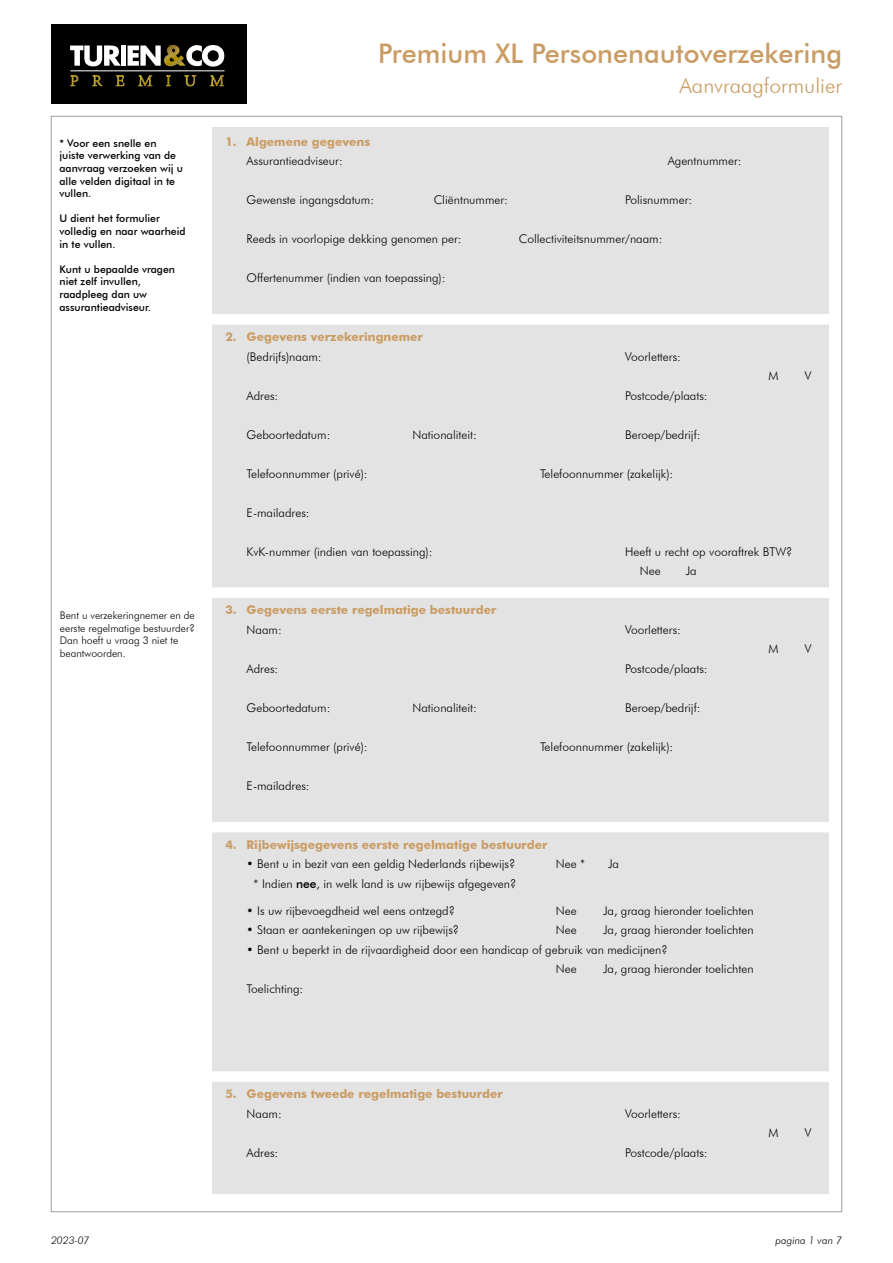
<style>
.page{position:relative;width:893px;height:1263px;background:#fff}
.page>*{position:absolute;margin:0;border:0;box-sizing:border-box;transform-origin:0 0}
.t1{font:500 27px "Futura BT";color:#ca9c64}
.t2{font:300 21px "Futura BT";color:#ca9c64}
.t3{font:300 12px/19.5px "Futura BT";color:#000}
.t4{font:700 12px "Futura BT";color:#ca9c64}
.t5{font:500 10.5px/12.6px "Futura BT";color:#000}
.t6{font:300 10.5px/12.6px "Futura BT";color:#000}
.t7{font:italic 300 10.5px "Futura BT";color:#000}
.s1{font-weight:500}
</style>
<div class="page">
<div style="left:51px;top:24px;width:195px;height:80px;background:#000"></div>
<hr style="left:70px;top:71px;width:155px;height:1px;background:#fff">
<svg style="left:70px;top:44px;width:154px;height:43px"></svg>
<div style="left:213px;top:127px;width:616px;height:1067px;background:#e3e3e3"></div>
<div style="left:208px;top:314px;width:630px;height:11px;background:#fff"></div>
<div style="left:208px;top:587px;width:630px;height:11px;background:#fff"></div>
<div style="left:208px;top:822px;width:630px;height:10px;background:#fff"></div>
<div style="left:208px;top:1071px;width:630px;height:11px;background:#fff"></div>
<p class="t5" style="left:60px;top:137px;width:125px">* Voor een snelle en juiste verwerking van de aanvraag verzoeken wij u alle velden digitaal in te vullen.</p>
<p class="t5" style="left:60px;top:212px;width:128px">U dient het formulier volledig en naar waarheid in te vullen.</p>
<p class="t5" style="left:60px;top:263px;width:117px">Kunt u bepaalde vragen niet zelf invullen, raadpleeg dan uw assurantieadviseur.</p>
<p class="t6" style="left:60px;top:609px;width:136px">Bent u verzekeringnemer en de eerste regelmatige bestuurder?<br>Dan hoeft u vraag 3 niet te beantwoorden.</p>
<h1 class="t1" style="left:378px;top:37px;width:465px">Premium XL Personenautoverzekering</h1>
<h2 class="t2" style="left:679px;top:73px;width:164px">Aanvraagformulier</h2>
<p class="t4" style="left:225px;top:134px;width:146px">1. Algemene gegevens</p>
<p class="t3" style="left:247px;top:151px;width:98px">Assurantieadviseur:</p>
<p class="t3" style="left:668px;top:151px;width:75px">Agentnummer:</p>
<p class="t3" style="left:247px;top:190px;width:129px">Gewenste ingangsdatum:</p>
<p class="t3" style="left:434px;top:190px;width:76px">Cliëntnummer:</p>
<p class="t3" style="left:625px;top:190px;width:69px">Polisnummer:</p>
<p class="t3" style="left:247px;top:229px;width:216px">Reeds in voorlopige dekking genomen per:</p>
<p class="t3" style="left:519px;top:229px;width:145px">Collectiviteitsnummer/naam:</p>
<p class="t3" style="left:247px;top:268px;width:200px">Offertenummer (indien van toepassing):</p>
<p class="t4" style="left:225px;top:329px;width:199px">2. Gegevens verzekeringnemer</p>
<p class="t3" style="left:247px;top:346px;width:77px">(Bedrijfs)naam:</p>
<p class="t3" style="left:625px;top:346px;width:57px">Voorletters:</p>
<p class="t3" style="left:768px;top:366px;width:12px">M</p>
<p class="t3" style="left:805px;top:366px;width:8px">V</p>
<p class="t3" style="left:247px;top:385px;width:33px">Adres:</p>
<p class="t3" style="left:625px;top:385px;width:84px">Postcode/plaats:</p>
<p class="t3" style="left:247px;top:424px;width:85px">Geboortedatum:</p>
<p class="t3" style="left:412px;top:424px;width:66px">Nationaliteit:</p>
<p class="t3" style="left:625px;top:424px;width:77px">Beroep/bedrijf:</p>
<p class="t3" style="left:247px;top:463px;width:123px">Telefoonnummer (privé):</p>
<p class="t3" style="left:540px;top:463px;width:135px">Telefoonnummer (zakelijk):</p>
<p class="t3" style="left:247px;top:502px;width:65px">E-mailadres:</p>
<p class="t3" style="left:247px;top:541px;width:188px">KvK-nummer (indien van toepassing):</p>
<p class="t3" style="left:640px;top:541px;width:154px;text-indent:-15px">Heeft u recht op vooraftrek BTW?<br>Nee</p>
<p class="t3" style="left:686px;top:561px;width:12px">Ja</p>
<p class="t4" style="left:225px;top:603px;width:273px">3. Gegevens eerste regelmatige bestuurder</p>
<p class="t3" style="left:247px;top:620px;width:37px">Naam:</p>
<p class="t3" style="left:625px;top:620px;width:57px">Voorletters:</p>
<p class="t3" style="left:247px;top:659px;width:33px">Adres:</p>
<p class="t3" style="left:625px;top:659px;width:84px">Postcode/plaats:</p>
<p class="t3" style="left:247px;top:698px;width:85px">Geboortedatum:</p>
<p class="t3" style="left:412px;top:698px;width:66px">Nationaliteit:</p>
<p class="t3" style="left:625px;top:698px;width:77px">Beroep/bedrijf:</p>
<p class="t3" style="left:247px;top:737px;width:123px">Telefoonnummer (privé):</p>
<p class="t3" style="left:540px;top:737px;width:135px">Telefoonnummer (zakelijk):</p>
<p class="t3" style="left:247px;top:776px;width:65px">E-mailadres:</p>
<p class="t3" style="left:768px;top:639px;width:12px">M</p>
<p class="t3" style="left:805px;top:639px;width:8px">V</p>
<p class="t4" style="left:225px;top:837px;width:324px">4. Rijbewijsgegevens eerste regelmatige bestuurder</p>
<p class="t3" style="left:247px;top:854px;width:270px">• Bent u in bezit van een geldig Nederlands rijbewijs?</p>
<p class="t3" style="left:556px;top:854px;width:31px">Nee *</p>
<p class="t3" style="left:608px;top:854px;width:12px">Ja</p>
<p class="t3" style="left:254px;top:874px;width:264px">* Indien <span class="s1">nee</span>, in welk land is uw rijbewijs afgegeven?</p>
<p class="t3" style="left:247px;top:901px;width:210px">• Is uw rijbevoegdheid wel eens ontzegd?</p>
<p class="t3" style="left:556px;top:901px;width:22px">Nee</p>
<p class="t3" style="left:603px;top:901px;width:152px">Ja, graag hieronder toelichten</p>
<p class="t3" style="left:247px;top:920px;width:214px">• Staan er aantekeningen op uw rijbewijs?</p>
<p class="t3" style="left:556px;top:920px;width:22px">Nee</p>
<p class="t3" style="left:603px;top:920px;width:152px">Ja, graag hieronder toelichten</p>
<p class="t3" style="left:556px;top:940px;width:113px;text-indent:-309px">• Bent u beperkt in de rijvaardigheid door een handicap of gebruik van medicijnen?<br>Nee</p>
<p class="t3" style="left:603px;top:959px;width:152px">Ja, graag hieronder toelichten</p>
<p class="t3" style="left:247px;top:979px;width:58px">Toelichting:</p>
<p class="t4" style="left:225px;top:1087px;width:279px">5. Gegevens tweede regelmatige bestuurder</p>
<p class="t3" style="left:247px;top:1104px;width:37px">Naam:</p>
<p class="t3" style="left:625px;top:1104px;width:57px">Voorletters:</p>
<p class="t3" style="left:247px;top:1143px;width:33px">Adres:</p>
<p class="t3" style="left:625px;top:1143px;width:84px">Postcode/plaats:</p>
<p class="t3" style="left:768px;top:1123px;width:12px">M</p>
<p class="t3" style="left:805px;top:1123px;width:8px">V</p>
<p class="t7" style="left:51px;top:1234px;width:40px">2023-07</p>
<p class="t7" style="left:775px;top:1234px;width:68px">pagina 1 van 7</p>
</div>
